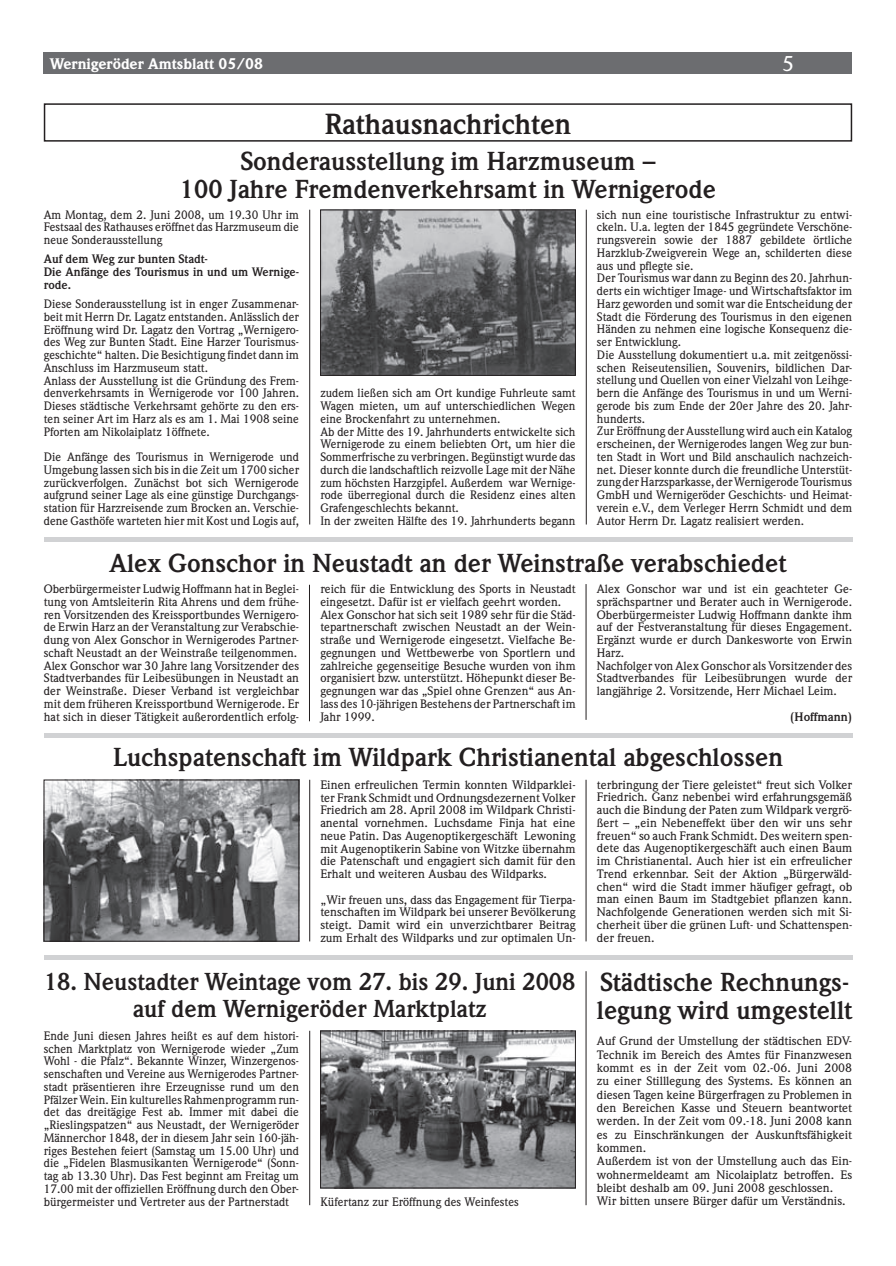
<style>
.page{position:relative;width:896px;height:1266px;background:#fff}
.page>*{position:absolute;margin:0;border:0;box-sizing:border-box;transform-origin:0 0}
.t1{font:700 28.5px "Weidemann";color:#231f20}
.t2{font:700 25.5px/28.5px "Weidemann";color:#231f20;text-align:center}
.t3{font:700 24px/27px "Weidemann";color:#231f20;text-align:center}
.t4{font:500 21px "Weidemann";color:#fff}
.t5{font:900 15px "Weidemann";color:#fff}
.t6{font:500 12px/12.8px "Weidemann";color:#231f20}
.t7{font:500 12px/12.8px "Weidemann";color:#231f20;text-align:justify;scale:1.04 1}
.t8{font:700 12px/12.8px "Weidemann";color:#231f20}
</style>
<div class="page">
<div style="left:44px;top:52px;width:808px;height:22px;background:#6c6d70"></div>
<hr style="left:586px;top:210px;width:1px;height:314px;background:#231f20">
<hr style="left:585px;top:779px;width:1px;height:162px;background:#231f20">
<hr style="left:585px;top:971px;width:1px;height:234px;background:#231f20">
<hr style="left:309px;top:210px;width:1px;height:314px;background:#231f20">
<hr style="left:309px;top:779px;width:1px;height:162px;background:#231f20">
<hr style="left:309px;top:1030px;width:1px;height:175px;background:#231f20">
<hr style="left:44px;top:537px;width:808px;height:4px;background:#d1d2d4">
<hr style="left:44px;top:733px;width:808px;height:4px;background:#d1d2d4">
<div style="left:44px;top:955px;width:808px;height:5px;background:#d1d2d4"></div>
<hr style="left:585px;top:584px;width:1px;height:135px;background:#231f20">
<hr style="left:309px;top:584px;width:1px;height:137px;background:#231f20">
<div style="left:44px;top:103px;width:808px;height:39px;border:2px solid #231f20"></div>
<img style="left:46px;top:781px;width:251px;height:158px">
<div style="left:44px;top:779px;width:255px;height:162px;border:1px solid #231f20"></div>
<img style="left:322px;top:1032px;width:251px;height:154px">
<div style="left:320px;top:1030px;width:255px;height:158px;border:1px solid #231f20"></div>
<img style="left:322px;top:212px;width:251px;height:161px">
<div style="left:320px;top:210px;width:255px;height:165px;border:1px solid #231f20"></div>
<p class="t5" style="left:50px;top:54px;width:214px">Wernigeröder Amtsblatt 05/08</p>
<h3 class="t4" style="left:782px;top:51px;width:13px">5</h3>
<h1 class="t1" style="left:324px;top:107px;width:248px">Rathausnachrichten</h1>
<h2 class="t2" style="left:180px;top:147px;width:537px">Sonderausstellung im Harzmuseum –<br>100 Jahre Fremdenverkehrsamt in Wernigerode</h2>
<p class="t6" style="left:44px;top:208px;width:257px;text-align:justify">Am Montag, dem 2. Juni 2008, um 19.30 Uhr im Festsaal des Rathauses eröffnet das Harzmuseum die neue Sonderausstellung</p>
<p class="t8" style="left:44px;top:253px;width:257px">Auf dem Weg zur bunten Stadt-<br>Die Anfänge des Tourismus in und um Wernige&shy;rode.</p>
<p class="t6" style="left:44px;top:297px;width:257px">Diese Sonderausstellung ist in enger Zusammenar&shy;beit mit Herrn Dr. Lagatz entstanden. Anlässlich der Eröffnung wird Dr. Lagatz den Vortrag „Wernigero&shy;des Weg zur Bunten Stadt. Eine Harzer Tourismus&shy;geschichte“ halten. Die Besichtigung findet dann im Anschluss im Harzmuseum statt.<br>Anlass der Ausstellung ist die Gründung des Frem&shy;denverkehrsamts in Wernigerode vor 100 Jahren.<br>Dieses städtische Verkehrsamt gehörte zu den ers&shy;ten seiner Art im Harz als es am 1. Mai 1908 seine Pforten am Nikolaiplatz 1öffnete.</p>
<p class="t6" style="left:44px;top:450px;width:257px;text-align:justify">Die Anfänge des Tourismus in Wernigerode und Umgebung lassen sich bis in die Zeit um 1700 sicher zurückverfolgen. Zunächst bot sich Wernigerode aufgrund seiner Lage als eine günstige Durchgangs&shy;station für Harzreisende zum Brocken an. Verschie&shy;dene Gasthöfe warteten hier mit Kost und Logis auf,</p>
<p class="t6" style="left:320px;top:387px;width:257px">zudem ließen sich am Ort kundige Fuhrleute samt Wagen mieten, um auf unterschiedlichen Wegen eine Brockenfahrt zu unternehmen.<br>Ab der Mitte des 19. Jahrhunderts entwickelte sich Wernigerode zu einem beliebten Ort, um hier die Sommerfrische zu verbringen. Begünstigt wurde das durch die landschaftlich reizvolle Lage mit der Nähe zum höchsten Harzgipfel. Außerdem war Wernige&shy;rode überregional durch die Residenz eines alten Grafengeschlechts bekannt.<br>In der zweiten Hälfte des 19. Jahrhunderts begann</p>
<p class="t6" style="left:597px;top:208px;width:257px">sich nun eine touristische Infrastruktur zu entwi&shy;ckeln. U.a. legten der 1845 gegründete Verschöne&shy;rungsverein sowie der 1887 gebildete örtliche Harzklub-Zweigverein Wege an, schilderten diese aus und pflegte sie.<br>Der Tourismus war dann zu Beginn des 20. Jahrhun&shy;derts ein wichtiger Image- und Wirtschaftsfaktor im Harz geworden und somit war die Entscheidung der Stadt die Förderung des Tourismus in den eigenen Händen zu nehmen eine logische Konsequenz die&shy;ser Entwicklung.<br>Die Ausstellung dokumentiert u.a. mit zeitgenössi&shy;schen Reiseutensilien, Souvenirs, bildlichen Dar&shy;stellung und Quellen von einer Vielzahl von Leihge&shy;bern die Anfänge des Tourismus in und um Werni&shy;gerode bis zum Ende der 20er Jahre des 20. Jahr&shy;hunderts.<br>Zur Eröffnung der Ausstellung wird auch ein Katalog erscheinen, der Wernigerodes langen Weg zur bun&shy;ten Stadt in Wort und Bild anschaulich nachzeich&shy;net. Dieser konnte durch die freundliche Unterstüt&shy;zung der Harzsparkasse, der Wernigerode Tourismus GmbH und Wernigeröder Geschichts- und Heimat&shy;verein e.V., dem Verleger Herrn Schmidt und dem Autor Herrn Dr. Lagatz realisiert werden.</p>
<h2 class="t2" style="left:109px;top:549px;width:678px">Alex Gonschor in Neustadt an der Weinstraße verabschiedet</h2>
<p class="t6" style="left:44px;top:582px;width:257px">Oberbürgermeister Ludwig Hoffmann hat in Beglei&shy;tung von Amtsleiterin Rita Ahrens und dem frühe&shy;ren Vorsitzenden des Kreissportbundes Wernigero&shy;de Erwin Harz an der Veranstaltung zur Verabschie&shy;dung von Alex Gonschor in Wernigerodes Partner&shy;schaft Neustadt an der Weinstraße teilgenommen.<br>Alex Gonschor war 30 Jahre lang Vorsitzender des Stadtverbandes für Leibesübungen in Neustadt an der Weinstraße. Dieser Verband ist vergleichbar mit dem früheren Kreissportbund Wernigerode. Er hat sich in dieser Tätigkeit außerordentlich erfolg-</p>
<p class="t6" style="left:320px;top:582px;width:257px">reich für die Entwicklung des Sports in Neustadt eingesetzt. Dafür ist er vielfach geehrt worden.<br>Alex Gonschor hat sich seit 1989 sehr für die Städ&shy;tepartnerschaft zwischen Neustadt an der Wein&shy;straße und Wernigerode eingesetzt. Vielfache Be&shy;gegnungen und Wettbewerbe von Sportlern und zahlreiche gegenseitige Besuche wurden von ihm organisiert bzw. unterstützt. Höhepunkt dieser Be&shy;gegnungen war das „Spiel ohne Grenzen“ aus An&shy;lass des 10-jährigen Bestehens der Partnerschaft im Jahr 1999.</p>
<p class="t6" style="left:597px;top:582px;width:257px">Alex Gonschor war und ist ein geachteter Ge&shy;sprächspartner und Berater auch in Wernigerode.<br>Oberbürgermeister Ludwig Hoffmann dankte ihm auf der Festveranstaltung für dieses Engagement.<br>Ergänzt wurde er durch Dankesworte von Erwin Harz.<br>Nachfolger von Alex Gonschor als Vorsitzender des Stadtverbandes für Leibesübrungen wurde der langjährige 2. Vorsitzende, Herr Michael Leim.</p>
<p class="t8" style="left:790px;top:710px;width:63px">(Hoffmann)</p>
<h2 class="t2" style="left:113px;top:742px;width:671px">Luchspatenschaft im Wildpark Christianental abgeschlossen</h2>
<p class="t7" style="left:320px;top:778px;width:247px">Einen erfreulichen Termin konnten Wildparklei&shy;ter Frank Schmidt und Ordnungsdezernent Volker Friedrich am 28. April 2008 im Wildpark Christi&shy;anental vornehmen. Luchsdame Finja hat eine neue Patin. Das Augenoptikergeschäft Lewoning mit Augenoptikerin Sabine von Witzke übernahm die Patenschaft und engagiert sich damit für den Erhalt und weiteren Ausbau des Wildparks.</p>
<p class="t7" style="left:320px;top:893px;width:247px">„Wir freuen uns, dass das Engagement für Tierpa&shy;tenschaften im Wildpark bei unserer Bevölkerung steigt. Damit wird ein unverzichtbarer Beitrag zum Erhalt des Wildparks und zur optimalen Un-</p>
<p class="t7" style="left:597px;top:778px;width:247px">terbringung der Tiere geleistet“ freut sich Volker Friedrich. Ganz nebenbei wird erfahrungsgemäß auch die Bindung der Paten zum Wildpark vergrö&shy;ßert – „ein Nebeneffekt über den wir uns sehr freuen“ so auch Frank Schmidt. Des weitern spen&shy;dete das Augenoptikergeschäft auch einen Baum im Christianental. Auch hier ist ein erfreulicher Trend erkennbar. Seit der Aktion „Bürgerwäld&shy;chen“ wird die Stadt immer häufiger gefragt, ob man einen Baum im Stadtgebiet pflanzen kann.<br>Nachfolgende Generationen werden sich mit Si&shy;cherheit über die grünen Luft- und Schattenspen&shy;der freuen.</p>
<h3 class="t3" style="left:44px;top:968px;width:532px">18. Neustadter Weintage vom 27. bis 29. Juni 2008 auf dem Wernigeröder Marktplatz</h3>
<h2 class="t2" style="left:597px;top:968px;width:257px;line-height:27.6px;text-align:left">Städtische Rechnungs&shy;legung wird umgestellt</h2>
<p class="t7" style="left:597px;top:1034px;width:247px;line-height:13.4px;text-align:left">Auf Grund der Umstellung der städtischen EDV-Technik im Bereich des Amtes für Finanzwesen kommt es in der Zeit vom 02.-06. Juni 2008 zu einer Stilllegung des Systems. Es können an diesen Tagen keine Bürgerfragen zu Problemen in den Bereichen Kasse und Steuern beantwortet werden. In der Zeit vom 09.-18. Juni 2008 kann es zu Einschränkungen der Auskunftsfähigkeit kommen.<br>Außerdem ist von der Umstellung auch das Ein&shy;wohnermeldeamt am Nicolaiplatz betroffen. Es bleibt deshalb am 09. Juni 2008 geschlossen.<br>Wir bitten unsere Bürger dafür um Verständnis.</p>
<p class="t6" style="left:44px;top:1029px;width:257px;text-align:justify">Ende Juni diesen Jahres heißt es auf dem histori&shy;schen Marktplatz von Wernigerode wieder „Zum Wohl - die Pfalz“. Bekannte Winzer, Winzergenos&shy;senschaften und Vereine aus Wernigerodes Partner&shy;stadt präsentieren ihre Erzeugnisse rund um den Pfälzer Wein. Ein kulturelles Rahmenprogramm run&shy;det das dreitägige Fest ab. Immer mit dabei die „Rieslingspatzen“ aus Neustadt, der Wernigeröder Männerchor 1848, der in diesem Jahr sein 160-jäh&shy;riges Bestehen feiert (Samstag um 15.00 Uhr) und die „Fidelen Blasmusikanten Wernigerode“ (Sonn&shy;tag ab 13.30 Uhr). Das Fest beginnt am Freitag um 17.00 mit der offiziellen Eröffnung durch den Ober&shy;bürgermeister und Vertreter aus der Partnerstadt</p>
<p class="t6" style="left:320px;top:1194px;width:200px">Küfertanz zur Eröffnung des Weinfestes</p>
</div>
